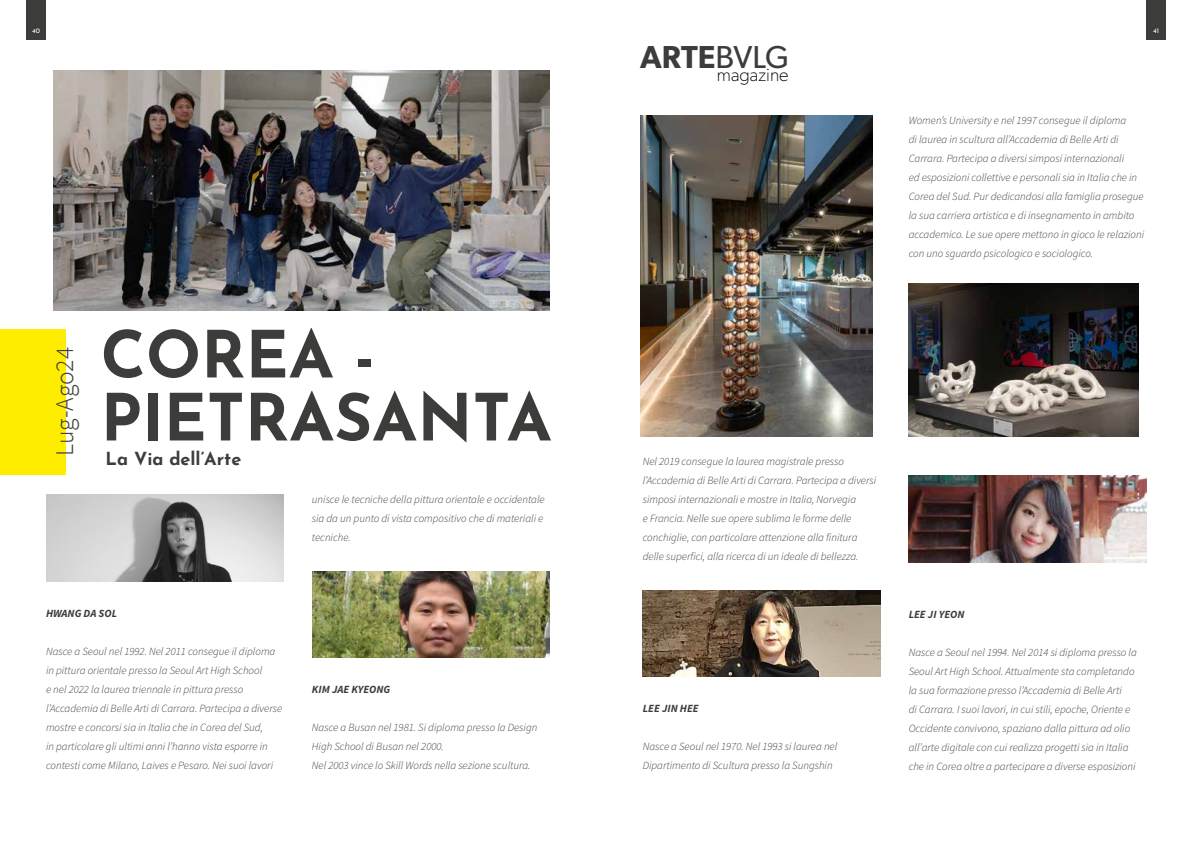
<style>
.page{position:relative;width:1191px;height:842px;background:#fff}
.page>*{position:absolute;margin:0;border:0;box-sizing:border-box;transform-origin:0 0}
.t1{font:700 64.8px/63px "Josefin Sans";color:#3c3c3b}
.t2{font:600 31.8px "Gibson";color:#3c3c3b}
.t3{font:300 25.5px "Source Sans Pro";color:#3c3c3b}
.t4{font:100 18.4px "Gibson";color:#000}
.t5{font:700 18px "Josefin Sans";color:#3c3c3b}
.t6{font:italic 300 11px/19px "Source Sans Pro";color:#3c3c3b}
.t7{font:italic 700 11px "Source Sans Pro";color:#3c3c3b}
.t8{font:6.8px "Josefin Sans";color:#fff}
.s1{font-weight:400}
</style>
<div class="page">
<div style="left:26px;top:0;width:20px;height:40px;background:#3c3c3b"></div>
<div style="left:1146px;top:0;width:20px;height:40px;background:#3c3c3b"></div>
<img style="left:640px;top:115px;width:233px;height:322px">
<img style="left:908px;top:284px;width:230px;height:153px">
<div style="left:0;top:329px;width:66px;height:145px;background:#ffed00"></div>
<img style="left:54px;top:71px;width:495px;height:240px">
<img style="left:46px;top:494px;width:237px;height:87px">
<img style="left:312px;top:571px;width:237px;height:87px">
<img style="left:643px;top:590px;width:237px;height:87px">
<img style="left:908px;top:476px;width:238px;height:86px">
<p class="t8" style="left:32px;top:25px;width:9px">40</p>
<p class="t8" style="left:1153px;top:25px;width:7px">41</p>
<h3 class="t3" style="left:49px;top:456px;width:110px;rotate:-90deg">Lug-Ago24</h3>
<h1 class="t1" style="left:101px;top:314px;width:453px">COREA -<br>PIETRASANTA</h1>
<h3 class="t5" style="left:106px;top:443px;width:137px">La Via dell’Arte</h3>
<p class="t6" style="left:312px;top:489px;width:234px">unisce le tecniche della pittura orientale e occidentale sia da un punto di vista compositivo che di materiali e tecniche.</p>
<p class="t7" style="left:46px;top:606px;width:73px">HWANG DA SOL</p>
<p class="t6" style="left:46px;top:641px;width:238px">Nasce a Seoul nel 1992. Nel 2011 consegue il diploma in pittura orientale presso la Seoul Art High School<br>e nel 2022 la laurea triennale in pittura presso l’Accademia di Belle Arti di Carrara. Partecipa a diverse mostre e concorsi sia in Italia che in Corea del Sud,<br>in particolare gli ultimi anni l’hanno vista esporre in contesti come Milano, Laives e Pesaro. Nei suoi lavori</p>
<p class="t7" style="left:312px;top:682px;width:80px">KIM JAE KYEONG</p>
<p class="t6" style="left:312px;top:717px;width:227px">Nasce a Busan nel 1981. Si diploma presso la Design<br>High School di Busan nel 2000.<br>Nel 2003 vince lo Skill Words nella sezione scultura.</p>
<h2 class="t2" style="left:640px;top:38px;width:150px">ARTE<span class="s1">BVLG</span></h2>
<h3 class="t4" style="left:717px;top:63px;width:73px">magazine</h3>
<p class="t6" style="left:908px;top:110px;width:237px">Women’s University e nel 1997 consegue il diploma<br>di laurea in scultura all’Accademia di Belle Arti di Carrara. Partecipa a diversi simposi internazionali<br>ed esposizioni collettive e personali sia in Italia che in Corea del Sud. Pur dedicandosi alla famiglia prosegue la sua carriera artistica e di insegnamento in ambito accademico. Le sue opere mettono in gioco le relazioni con uno sguardo psicologico e sociologico.</p>
<p class="t6" style="left:643px;top:452px;width:235px">Nel 2019 consegue la laurea magistrale presso l’Accademia di Belle Arti di Carrara. Partecipa a diversi simposi internazionali e mostre in Italia, Norvegia<br>e Francia. Nelle sue opere sublima le forme delle conchiglie, con particolare attenzione alla finitura delle superfici, alla ricerca di un ideale di bellezza.</p>
<p class="t7" style="left:643px;top:701px;width:57px">LEE JIN HEE</p>
<p class="t6" style="left:643px;top:736px;width:196px">Nasce a Seoul nel 1970. Nel 1993 si laurea nel<br>Dipartimento di Scultura presso la Sungshin</p>
<p class="t7" style="left:908px;top:607px;width:57px">LEE JI YEON</p>
<p class="t6" style="left:908px;top:642px;width:230px">Nasce a Seoul nel 1994. Nel 2014 si diploma presso la Seoul Art High School. Attualmente sta completando la sua formazione presso l’Accademia di Belle Arti<br>di Carrara. I suoi lavori, in cui stili, epoche, Oriente e Occidente convivono, spaziano dalla pittura ad olio all’arte digitale con cui realizza progetti sia in Italia che in Corea oltre a partecipare a diverse esposizioni</p>
</div>
